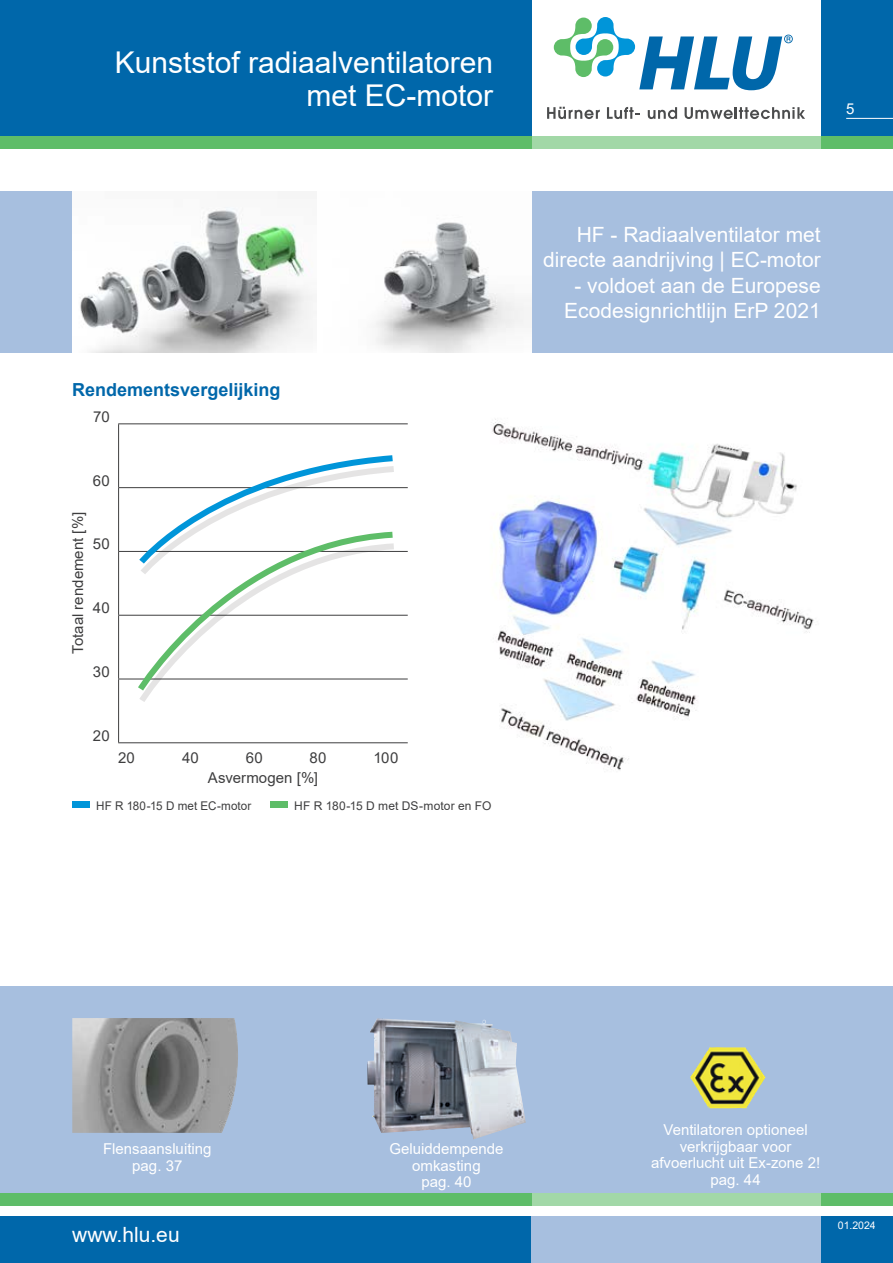
<style>
.page{position:relative;width:893px;height:1263px;background:#fff}
.page>*{position:absolute;margin:0;border:0;box-sizing:border-box;transform-origin:0 0}
.t1{font:30px/33px "Arial";color:#fff;text-align:right}
.t2{font:21px/25.5px "Arial";color:#fff;text-align:right}
.t3{font:700 18px "Arial";color:#0067aa}
.t4{font:15px/16.5px "Arial";color:#fff;text-align:center}
.t5{font:15px "Arial";letter-spacing:.005em;color:#3e3e3f}
.t6{font:12px "Arial";letter-spacing:.01em;color:#3e3e3f}
.t7{font:10.5px "Arial";color:#fff}
</style>
<div class="page">
<div style="left:821px;top:0;width:72px;height:136px;background:#0067aa"></div>
<div style="left:0;top:0;width:531px;height:136px;background:#0067aa"></div>
<hr style="left:846px;top:118px;width:47px;height:1px;background:#fff">
<div style="left:821px;top:1216px;width:72px;height:47px;background:#0067aa"></div>
<div style="left:0;top:1216px;width:531px;height:47px;background:#0067aa"></div>
<div style="left:0;top:136px;width:531px;height:13px;background:#5ebd68"></div>
<div style="left:531px;top:136px;width:290px;height:13px;background:#a2d8a7"></div>
<div style="left:821px;top:136px;width:72px;height:13px;background:#5ebd68"></div>
<div style="left:531px;top:1216px;width:290px;height:47px;background:#a7bfdf"></div>
<div style="left:0;top:1193px;width:531px;height:12px;background:#5ebd68"></div>
<div style="left:531px;top:1193px;width:290px;height:12px;background:#a2d8a7"></div>
<div style="left:821px;top:1193px;width:72px;height:12px;background:#5ebd68"></div>
<div style="left:0;top:986px;width:893px;height:207px;background:#a7bfdf"></div>
<img style="left:80px;top:207px;width:451px;height:146px">
<div style="left:0;top:191px;width:72px;height:162px;background:#a7bfdf"></div>
<div style="left:531px;top:191px;width:362px;height:162px;background:#a7bfdf"></div>
<img style="left:72px;top:1018px;width:166px;height:115px">
<img style="left:367px;top:1018px;width:159px;height:121px">
<img style="left:690px;top:1047px;width:76px;height:61px">
<svg style="left:547px;top:107px;width:53px;height:12px"></svg>
<svg style="left:607px;top:107px;width:33px;height:12px"></svg>
<svg style="left:648px;top:107px;width:29px;height:12px"></svg>
<svg style="left:685px;top:107px;width:120px;height:12px"></svg>
<svg style="left:554px;top:17px;width:239px;height:73px"></svg>
<hr style="left:118px;top:423px;width:290px;height:1px;background:#3e3e3f">
<hr style="left:118px;top:424px;width:1px;height:63px;background:#3e3e3f">
<hr style="left:118px;top:487px;width:290px;height:1px;background:#3e3e3f">
<hr style="left:118px;top:488px;width:1px;height:63px;background:#3e3e3f">
<hr style="left:118px;top:551px;width:290px;height:1px;background:#3e3e3f">
<hr style="left:118px;top:552px;width:1px;height:63px;background:#3e3e3f">
<hr style="left:118px;top:615px;width:290px;height:1px;background:#3e3e3f">
<hr style="left:118px;top:616px;width:1px;height:63px;background:#3e3e3f">
<hr style="left:118px;top:679px;width:290px;height:1px;background:#3e3e3f">
<hr style="left:118px;top:679px;width:1px;height:63px;background:#3e3e3f">
<hr style="left:118px;top:742px;width:290px;height:1px;background:#3e3e3f">
<svg style="left:135px;top:455px;width:264px;height:247px"></svg>
<img style="left:492px;top:419px;width:322px;height:351px">
<div style="left:72px;top:801px;width:17px;height:7px;background:#0095d9"></div>
<div style="left:270px;top:801px;width:17px;height:7px;background:#5ebd68"></div>
<p class="t1" style="left:115px;top:46px;width:380px">Kunststof radiaalventilatoren met EC-motor</p>
<p class="t3" style="left:72px;top:377px;width:210px">Rendementsvergelijking</p>
<p class="t5" style="left:93px;top:407px;width:18px">70</p>
<p class="t5" style="left:93px;top:471px;width:18px">60</p>
<p class="t5" style="left:68px;top:654px;width:144px;rotate:-90deg">Totaal rendement [%]</p>
<p class="t5" style="left:93px;top:534px;width:18px">50</p>
<p class="t5" style="left:93px;top:598px;width:18px">40</p>
<p class="t5" style="left:93px;top:662px;width:18px">30</p>
<p class="t5" style="left:93px;top:725px;width:18px">20</p>
<p class="t5" style="left:118px;top:747px;width:18px">20</p>
<p class="t5" style="left:182px;top:747px;width:18px">40</p>
<p class="t5" style="left:246px;top:747px;width:18px">60</p>
<p class="t5" style="left:310px;top:747px;width:18px">80</p>
<p class="t5" style="left:373px;top:747px;width:26px">100</p>
<p class="t5" style="left:208px;top:768px;width:112px">Asvermogen [%]</p>
<p class="t6" style="left:96px;top:797px;width:157px">HF R 180-15 D met EC-motor</p>
<p class="t6" style="left:294px;top:797px;width:199px">HF R 180-15 D met DS-motor en FO</p>
<p class="t4" style="left:846px;top:100px;width:10px">5</p>
<p class="t2" style="left:543px;top:221px;width:279px">HF - Radiaalventilator met directe aandrijving | EC-motor</p>
<p class="t2" style="left:564px;top:272px;width:258px;text-align:center">- voldoet aan de Europese<br>Ecodesignrichtlijn ErP 2021</p>
<p class="t4" style="left:103px;top:1141px;width:110px">Flensaansluiting pag. 37</p>
<p class="t4" style="left:389px;top:1141px;width:116px">Geluiddempende omkasting<br>pag. 40</p>
<h2 class="t2" style="left:72px;top:1222px;width:109px">www.hlu.eu</h2>
<p class="t4" style="left:651px;top:1121px;width:171px">Ventilatoren optioneel verkrijgbaar voor afvoerlucht uit Ex-zone 2! pag. 44</p>
<p class="t7" style="left:838px;top:1218px;width:39px">01.2024</p>
</div>
